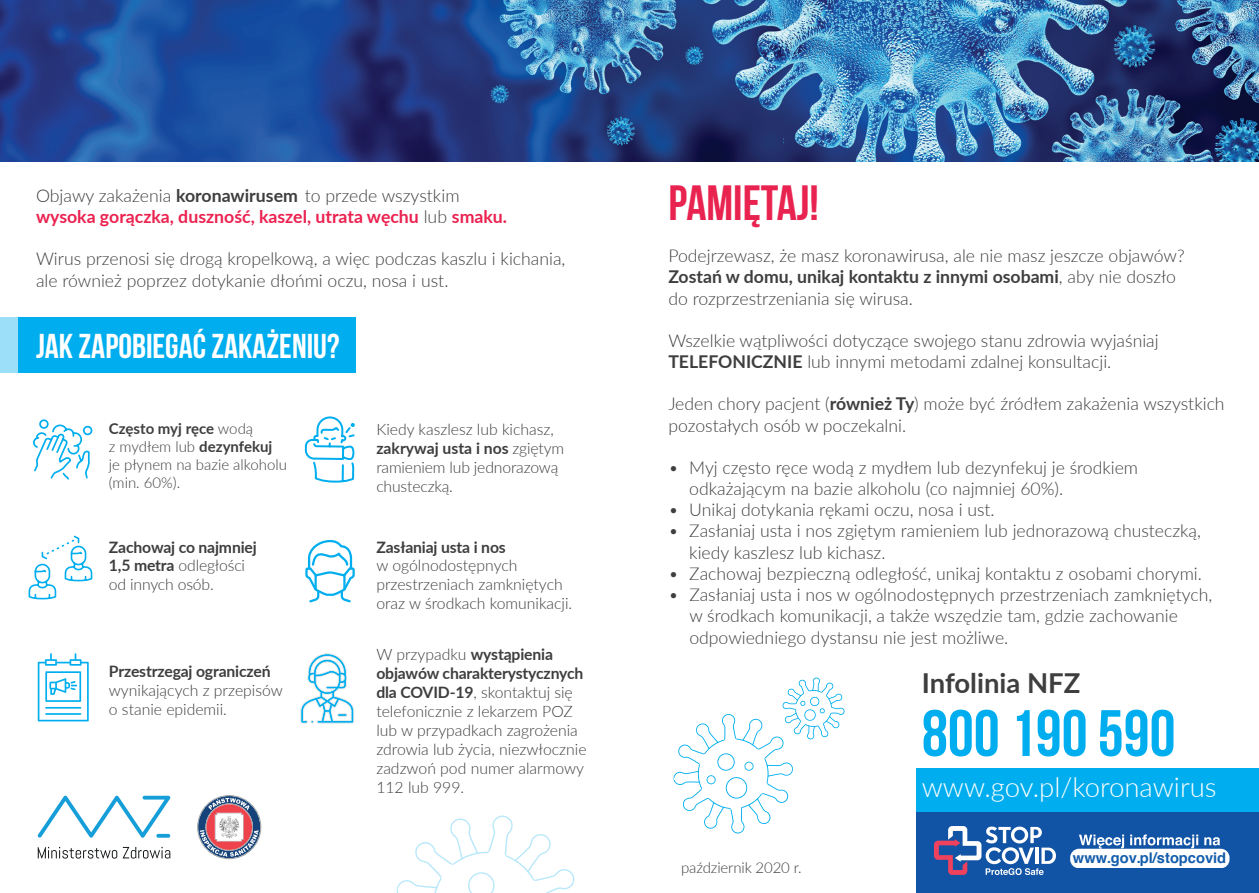
<style>
.page{position:relative;width:1259px;height:893px;background:#fff}
.page>*{position:absolute;margin:0;border:0;box-sizing:border-box;transform-origin:0 0}
.t1{font:65.4px "Bebas Neue";color:#00aeef}
.t2{font:49.5px "Bebas Neue";color:#e92350}
.t3{font:34.5px "Bebas Neue";color:#fff}
.t4{font:300 27.6px "Lato";color:#fff}
.t5{font:700 27.45px "Lato";color:#3e3e3f}
.t6{font:300 17.7px/21.1px "Lato";color:#3e3e3f}
.t7{font:700 17.7px/21.3px "Lato";color:#eb2250}
.t8{font:300 15.75px/18.9px "Lato";color:#3e3e3f}
.t9{font:700 15.75px/18.9px "Lato";letter-spacing:-.01em;color:#3e3e3f}
.t10{font:300 15px/18px "Lato";color:#3e3e3f}
.t11{font:700 14.7px "Helvetica";color:#135cab}
.s1{font-weight:300;color:#3e3e3f}
.s2{color:#3e3e3f}
.s3{font-weight:700}
.s4{font-weight:300}
</style>
<div class="page">
<div style="left:916px;top:795px;width:343px;height:98px;background:#1153a5"></div>
<svg style="left:934px;top:826px;width:122px;height:49px"></svg>
<div style="left:1070px;top:849px;width:159px;height:19px;background:#fff;border-radius:9px"></div>
<svg style="left:1079px;top:835px;width:45px;height:14px"></svg>
<svg style="left:1130px;top:834px;width:68px;height:14px"></svg>
<svg style="left:1204px;top:837px;width:16px;height:8px"></svg>
<div style="left:0;top:318px;width:355px;height:55px;background:#00aeef"></div>
<div style="left:0;top:318px;width:17px;height:55px;background:#9bdff8"></div>
<img style="left:0;top:0;width:1259px;height:162px">
<svg style="left:33px;top:419px;width:60px;height:61px"></svg>
<svg style="left:28px;top:535px;width:65px;height:65px"></svg>
<svg style="left:38px;top:653px;width:51px;height:68px"></svg>
<svg style="left:300px;top:416px;width:55px;height:308px"></svg>
<svg style="left:799px;top:677px;width:46px;height:63px"></svg>
<svg style="left:673px;top:682px;width:126px;height:152px"></svg>
<svg style="left:396px;top:815px;width:179px;height:78px"></svg>
<svg style="left:197px;top:795px;width:64px;height:64px"></svg>
<svg style="left:38px;top:847px;width:79px;height:12px"></svg>
<svg style="left:123px;top:847px;width:47px;height:12px"></svg>
<svg style="left:38px;top:796px;width:132px;height:42px"></svg>
<svg style="left:156px;top:834px;width:14px;height:4px"></svg>
<div style="left:916px;top:769px;width:343px;height:43px;background:#00aeef"></div>
<p class="t7" style="left:36px;top:184px;width:472px"><span class="s1">Objawy zakażenia</span> <span class="s2">koronawirusem</span> <span class="s1">to przede wszystkim </span>wysoka gorączka, duszność, kaszel, utrata węchu <span class="s1">lub</span> smaku.</p>
<p class="t6" style="left:36px;top:248px;width:531px">Wirus przenosi się drogą kropelkową, a więc podczas kaszlu i kichania, ale również poprzez dotykanie dłońmi oczu, nosa i ust.</p>
<h3 class="t3" style="left:36px;top:327px;width:305px">JAK ZAPOBIEGAĆ ZAKAŻENIU?</h3>
<p class="t10" style="left:109px;top:419px;width:180px"><span class="s3">Często myj ręce</span> wodą<br>z mydłem lub <span class="s3">dezynfekuj </span>je płynem na bazie alkoholu (min. 60%).</p>
<p class="t8" style="left:376px;top:419px;width:189px">Kiedy kaszlesz lub kichasz, <span class="s3">zakrywaj usta i nos</span> zgiętym ramieniem lub jednorazową chusteczką.</p>
<p class="t9" style="left:109px;top:537px;width:149px">Zachowaj co najmniej<br>1,5 metra <span class="s4">odległości od innych osób.</span></p>
<p class="t9" style="left:376px;top:537px;width:131px">Zasłaniaj usta i nos</p>
<p class="t8" style="left:376px;top:556px;width:197px">w ogólnodostępnych przestrzeniach zamkniętych oraz w środkach komunikacji.</p>
<p class="t8" style="left:376px;top:645px;width:212px">W przypadku <span class="s3">wystąpienia objawów charakterystycznych dla COVID-19</span>, skontaktuj się telefonicznie z lekarzem POZ lub w przypadkach zagrożenia zdrowia lub życia, niezwłocznie zadzwoń pod numer alarmowy<br>112 lub 999.</p>
<p class="t9" style="left:109px;top:661px;width:163px">Przestrzegaj ograniczeń</p>
<p class="t8" style="left:109px;top:680px;width:175px">wynikających z przepisów o stanie epidemii.</p>
<h2 class="t2" style="left:668px;top:175px;width:152px">PAMIĘTAJ!</h2>
<p class="t6" style="left:668px;top:245px;width:518px">Podejrzewasz, że masz koronawirusa, ale nie masz jeszcze objawów?<br><span class="s3">Zostań w domu, unikaj kontaktu z innymi osobami</span>, aby nie doszło do rozprzestrzeniania się wirusa.</p>
<p class="t6" style="left:668px;top:329px;width:492px">Wszelkie wątpliwości dotyczące swojego stanu zdrowia wyjaśniaj<br><span class="s3">TELEFONICZNIE</span> lub innymi metodami zdalnej konsultacji.</p>
<p class="t6" style="left:668px;top:393px;width:558px">Jeden chory pacjent (<span class="s3">również Ty</span>) może być źródłem zakażenia wszystkich pozostałych osób w poczekalni.</p>
<p class="t6" style="left:689px;top:456px;width:450px;text-indent:-21px">• Myj często ręce wodą z mydłem lub dezynfekuj je środkiem odkażającym na bazie alkoholu (co najmniej 60%).</p>
<p class="t6" style="left:668px;top:499px;width:328px">• Unikaj dotykania rękami oczu, nosa i ust.</p>
<p class="t6" style="left:689px;top:520px;width:513px;text-indent:-21px">• Zasłaniaj usta i nos zgiętym ramieniem lub jednorazową chusteczką, kiedy kaszlesz lub kichasz.</p>
<p class="t6" style="left:668px;top:562px;width:535px">• Zachowaj bezpieczną odległość, unikaj kontaktu z osobami chorymi.</p>
<p class="t6" style="left:689px;top:583px;width:524px;text-indent:-21px">• Zasłaniaj usta i nos w ogólnodostępnych przestrzeniach zamkniętych, w środkach komunikacji, a także wszędzie tam, gdzie zachowanie odpowiedniego dystansu nie jest możliwe.</p>
<p class="t10" style="left:681px;top:858px;width:122px">październik 2020 r.</p>
<h3 class="t5" style="left:922px;top:663px;width:160px">Infolinia NFZ</h3>
<h1 class="t1" style="left:922px;top:697px;width:255px">800 190 590</h1>
<h3 class="t4" style="left:922px;top:768px;width:296px">www.gov.pl/koronawirus</h3>
<p class="t11" style="left:1073px;top:846px;width:155px">www.gov.pl/stopcovid</p>
</div>
